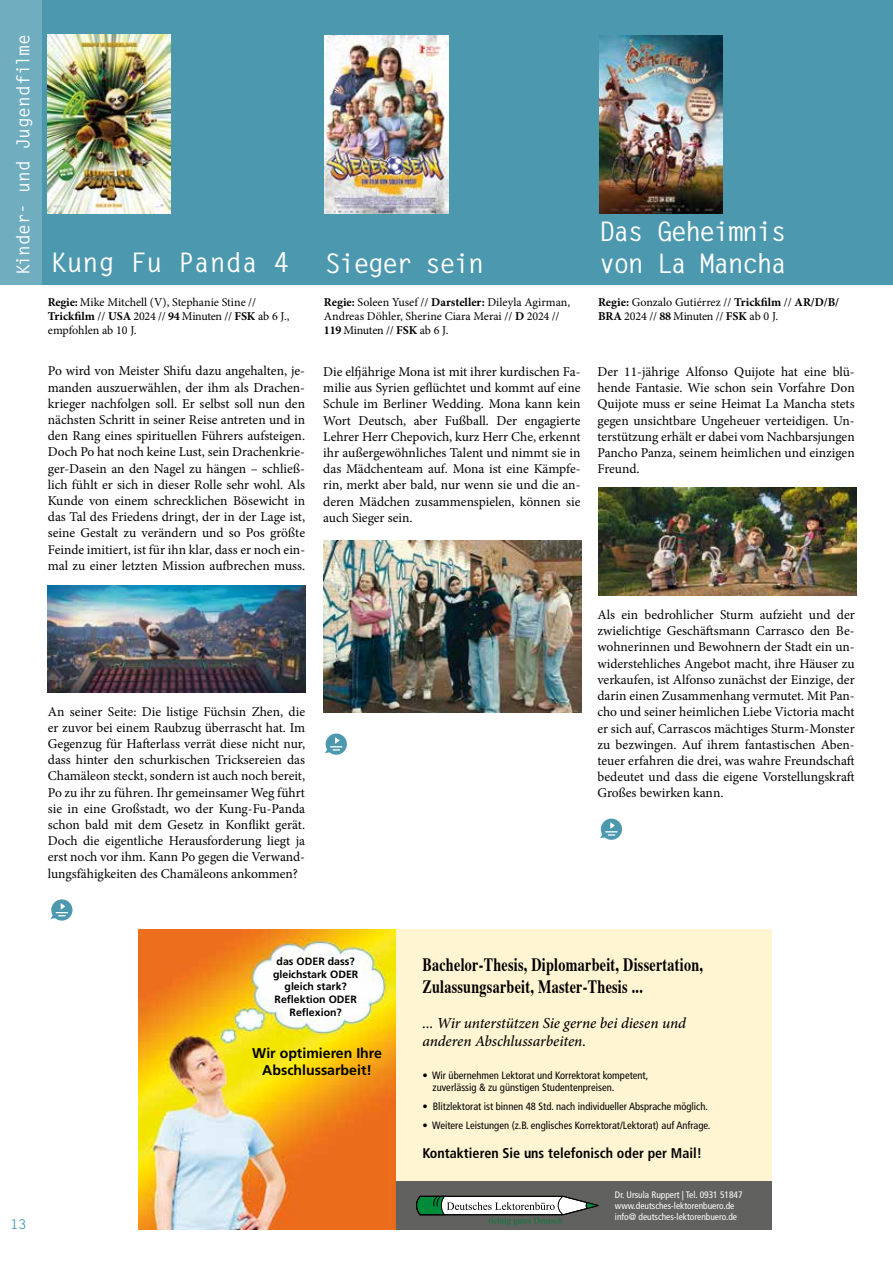
<style>
.page{position:relative;width:893px;height:1263px;background:#fff}
.page>*{position:absolute;margin:0;border:0;box-sizing:border-box;transform-origin:0 0}
.t1{font:700 27px/32.4px "Letter Gothic Std";letter-spacing:-.07em;color:#fff}
.t2{font:700 27px "Letter Gothic Std";letter-spacing:-.01em;color:#fff}
.t3{font:700 18.75px/22.6px "Times";letter-spacing:.02em;color:#000;scale:.75 1}
.t4{font:700 18px "Letter Gothic Std";letter-spacing:-.005em;color:#fff}
.t5{font:italic 500 15.3px/18.3px "Minion Pro";letter-spacing:-.005em;color:#000}
.t6{font:700 condensed 14.1px "Frutiger";color:#000}
.t7{font:700 14.1px/17px "Frutiger";color:#000;text-align:center}
.t8{font:13.5px/16.2px "Minion Pro";color:#000;text-align:justify}
.t9{font:700 13.5px "Letter Gothic Std";color:#4c99af}
.t10{font:12px/14.4px "Minion Pro";letter-spacing:-.005em;color:#000}
.t11{font:condensed 10.65px/12.8px "Frutiger";color:#000}
.t12{font:700 10.65px/12.8px "Frutiger";color:#000;text-align:center}
.t13{font:condensed 9.45px/11.2px "Frutiger";color:#fff}
.s1{font-weight:700}
</style>
<div class="page">
<div style="left:0;top:0;width:45px;height:285px;background:#6fadbf"></div>
<div style="left:43px;top:0;width:850px;height:285px;background:#4c99af"></div>
<img style="left:48px;top:35px;width:123px;height:178px">
<img style="left:48px;top:585px;width:257px;height:107px">
<img style="left:325px;top:35px;width:123px;height:179px">
<img style="left:324px;top:541px;width:257px;height:171px">
<div style="left:376px;top:929px;width:396px;height:258px;background:#fff5d3"></div>
<div style="left:376px;top:1181px;width:396px;height:48px;background:#616160"></div>
<svg style="left:416px;top:1196px;width:182px;height:29px"></svg>
<img style="left:138px;top:929px;width:257px;height:300px">
<img style="left:599px;top:35px;width:123px;height:179px">
<img style="left:599px;top:487px;width:257px;height:108px">
<svg style="left:325px;top:733px;width:22px;height:22px"></svg>
<svg style="left:600px;top:819px;width:22px;height:21px"></svg>
<svg style="left:51px;top:899px;width:22px;height:22px"></svg>
<h3 class="t4" style="left:12px;top:275px;width:243px;rotate:-90deg">Kinder- und Jugendfilme</h3>
<h1 class="t2" style="left:51px;top:246px;width:241px">Kung Fu Panda 4</h1>
<p class="t10" style="left:48px;top:295px;width:243px"><span class="s1">Regie:</span> Mike Mitchell (V), Stephanie Stine //<br><span class="s1">Trickfilm</span> // <span class="s1">USA</span> 2024 // <span class="s1">94</span> Minuten // <span class="s1">FSK</span> ab 6 J., empfohlen ab 10 J.</p>
<p class="t8" style="left:48px;top:363px;width:259px">Po wird von Meister Shifu dazu angehalten, je&shy;manden auszuerwählen, der ihm als Drachen&shy;krieger nachfolgen soll. Er selbst soll nun den nächsten Schritt in seiner Reise antreten und in den Rang eines spirituellen Führers aufsteigen.<br>Doch Po hat noch keine Lust, sein Drachenkrie&shy;ger-Dasein an den Nagel zu hängen – schließ&shy;lich fühlt er sich in dieser Rolle sehr wohl. Als Kunde von einem schrecklichen Bösewicht in das Tal des Friedens dringt, der in der Lage ist, seine Gestalt zu verändern und so Pos größte Feinde imitiert, ist für ihn klar, dass er noch ein&shy;mal zu einer letzten Mission aufbrechen muss.</p>
<p class="t8" style="left:48px;top:703px;width:259px">An seiner Seite: Die listige Füchsin Zhen, die er zuvor bei einem Raubzug überrascht hat. Im Gegenzug für Hafterlass verrät diese nicht nur, dass hinter den schurkischen Tricksereien das Chamäleon steckt, sondern ist auch noch bereit, Po zu ihr zu führen. Ihr gemeinsamer Weg führt sie in eine Großstadt, wo der Kung-Fu-Panda schon bald mit dem Gesetz in Konflikt gerät.<br>Doch die eigentliche Herausforderung liegt ja erst noch vor ihm. Kann Po gegen die Verwand&shy;lungsfähigkeiten des Chamäleons ankommen?</p>
<h1 class="t1" style="left:325px;top:248px;width:161px">Sieger sein</h1>
<p class="t10" style="left:324px;top:295px;width:248px"><span class="s1">Regie:</span> Soleen Yusef // <span class="s1">Darsteller:</span> Dileyla Agirman,<br>Andreas Döhler, Sherine Ciara Merai // <span class="s1">D</span> 2024 //<br><span class="s1">119</span> Minuten // <span class="s1">FSK</span> ab 6 J.</p>
<p class="t8" style="left:323px;top:364px;width:259px">Die elfjährige Mona ist mit ihrer kurdischen Fa&shy;milie aus Syrien geflüchtet und kommt auf eine Schule im Berliner Wedding. Mona kann kein Wort Deutsch, aber Fußball. Der engagierte Lehrer Herr Chepovich, kurz Herr Che, erkennt ihr außergewöhnliches Talent und nimmt sie in das Mädchenteam auf. Mona ist eine Kämpfe&shy;rin, merkt aber bald, nur wenn sie und die an&shy;deren Mädchen zusammenspielen, können sie auch Sieger sein.</p>
<h1 class="t1" style="left:599px;top:215px;width:189px">Das Geheimnis von La Mancha</h1>
<p class="t10" style="left:598px;top:295px;width:243px"><span class="s1">Regie:</span> Gonzalo Gutiérrez // <span class="s1">Trickfilm</span> // <span class="s1">AR/D/B/<br>BRA</span> 2024 // <span class="s1">88</span> Minuten // <span class="s1">FSK</span> ab 0 J.</p>
<p class="t8" style="left:597px;top:364px;width:259px">Der 11-jährige Alfonso Quijote hat eine blü&shy;hende Fantasie. Wie schon sein Vorfahre Don Quijote muss er seine Heimat La Mancha stets gegen unsichtbare Ungeheuer verteidigen. Un&shy;terstützung erhält er dabei vom Nachbarsjungen Pancho Panza, seinem heimlichen und einzigen Freund.</p>
<p class="t8" style="left:597px;top:607px;width:259px">Als ein bedrohlicher Sturm aufzieht und der zwielichtige Geschäftsmann Carrasco den Be&shy;wohnerinnen und Bewohnern der Stadt ein un&shy;widerstehliches Angebot macht, ihre Häuser zu verkaufen, ist Alfonso zunächst der Einzige, der darin einen Zusammenhang vermutet. Mit Pan&shy;cho und seiner heimlichen Liebe Victoria macht er sich auf, Carrascos mächtiges Sturm-Monster zu bezwingen. Auf ihrem fantastischen Aben&shy;teuer erfahren die drei, was wahre Freundschaft bedeutet und dass die eigene Vorstellungskraft Großes bewirken kann.</p>
<p class="t9" style="left:11px;top:1216px;width:17px">13</p>
<p class="t12" style="left:273px;top:955px;width:87px">das ODER dass? gleichstark ODER gleich stark?<br>Reflektion ODER<br>Reflexion?</p>
<p class="t7" style="left:252px;top:1045px;width:131px">Wir optimieren Ihre<br>Abschlussarbeit!</p>
<h2 class="t3" style="left:422px;top:952px;width:376px">Bachelor-Thesis, Diplomarbeit, Dissertation,<br>Zulassungsarbeit, Master-Thesis ...</h2>
<p class="t5" style="left:422px;top:1013px;width:265px">... Wir unterstützen Sie gerne bei diesen und anderen Abschlussarbeiten.</p>
<p class="t11" style="left:433px;top:1069px;width:217px;text-indent:-10px">• Wir übernehmen Lektorat und Korrektorat kompetent, zuverlässig &amp; zu günstigen Studentenpreisen.</p>
<p class="t11" style="left:422px;top:1100px;width:287px">• Blitzlektorat ist binnen 48 Std. nach individueller Absprache möglich.</p>
<p class="t11" style="left:422px;top:1118px;width:289px">• Weitere Leistungen (z.B. englisches Korrektorat/Lektorat) auf Anfrage.</p>
<p class="t6" style="left:422px;top:1145px;width:281px">Kontaktieren Sie uns telefonisch oder per Mail!</p>
<p class="t13" style="left:615px;top:1189px;width:129px">Dr. Ursula Ruppert | Tel. 0931 51847 www.deutsches-lektorenbuero.de info@ deutsches-lektorenbuero.de</p>
</div>
